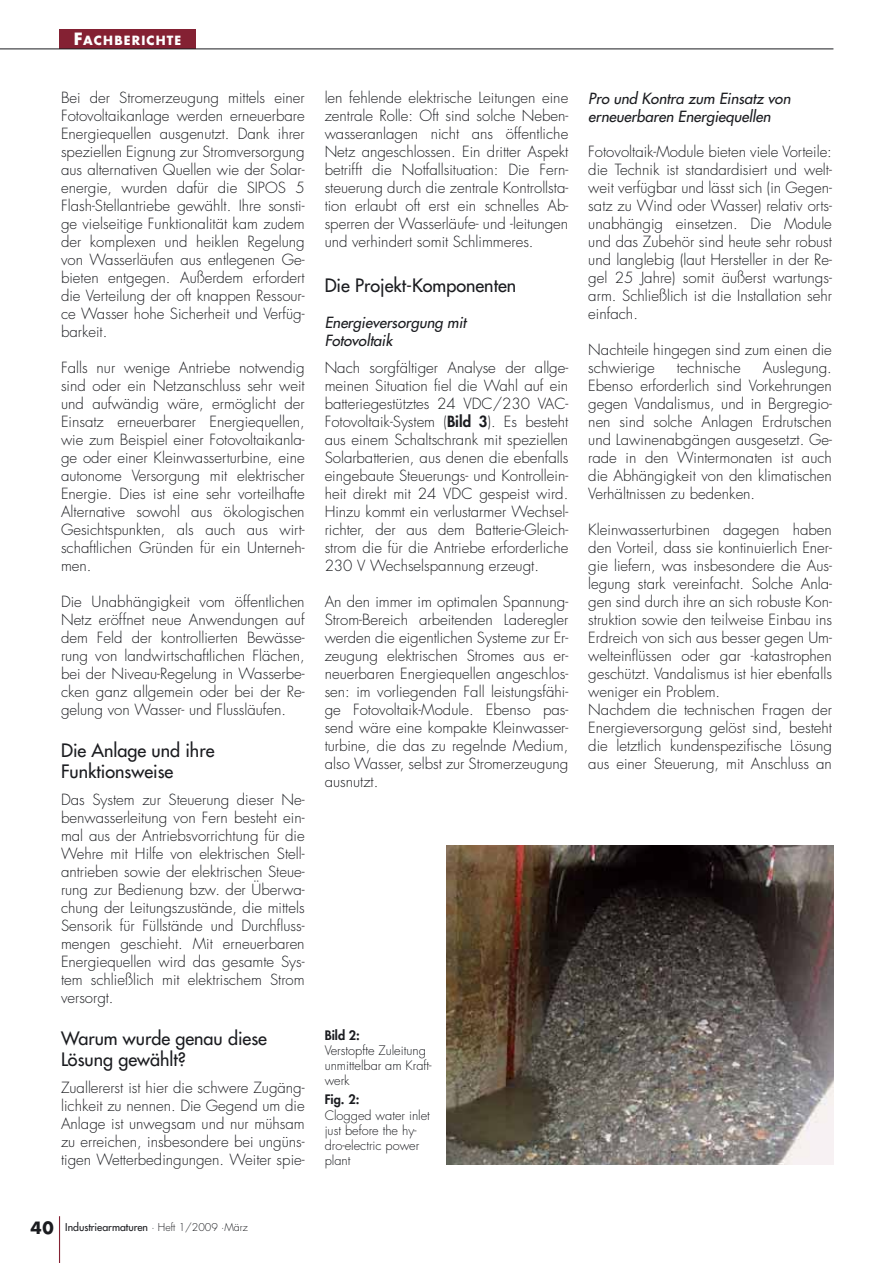
<style>
.page{position:relative;width:893px;height:1263px;background:#fff}
.page>*{position:absolute;margin:0;border:0;box-sizing:border-box;transform-origin:0 0}
.t1{font:18px/21px "Futura";color:#1b1c20}
.t2{font:300 15px/18px "Futura";color:#1b1c20;text-align:justify}
.t3{font:italic 15px/18px "Futura";color:#1b1c20}
.t4{font:300 12.75px/15px "Futura";color:#1b1c20}
.t5{font:800 12.75px "Futura";color:#1b1c20}
.t6{font:700 12.3px "Futura";letter-spacing:.09em;color:#fff}
.t7{font:10.5px "Futura";color:#1b1c20}
.s1{font-size:16.5px}
.s2{font-weight:800}
.s3{font-weight:700;font-size:16.5px}
.s4{font-weight:300}
</style>
<div class="page">
<hr style="left:59px;top:1216px;width:1px;height:47px;background:#842133">
<div style="left:60px;top:30px;width:136px;height:19px;background:#842133"></div>
<hr style="left:0;top:49px;width:833px;height:1px;background:#1b1c20">
<img style="left:446px;top:846px;width:387px;height:318px">
<p class="t6" style="left:74px;top:35px;width:109px"><span class="s1">F</span>ACHBERICHTE</p>
<p class="t2" style="left:61px;top:90px;width:245px">Bei der Stromerzeugung mittels einer Fotovoltaikanlage werden erneuerbare Energiequellen ausgenutzt. Dank ihrer speziellen Eignung zur Stromversorgung aus alternativen Quellen wie der Solar&shy;energie, wurden dafür die SIPOS 5<br>Flash-Stellantriebe gewählt. Ihre sonsti&shy;ge vielseitige Funktionalität kam zudem der komplexen und heiklen Regelung von Wasserläufen aus entlegenen Ge&shy;bieten entgegen. Außerdem erfordert die Verteilung der oft knappen Ressour&shy;ce Wasser hohe Sicherheit und Verfüg&shy;barkeit.</p>
<p class="t2" style="left:61px;top:360px;width:245px">Falls nur wenige Antriebe notwendig sind oder ein Netzanschluss sehr weit und aufwändig wäre, ermöglicht der Einsatz erneuerbarer Energiequellen, wie zum Beispiel einer Fotovoltaikanla&shy;ge oder einer Kleinwasserturbine, eine autonome Versorgung mit elektrischer Energie. Dies ist eine sehr vorteilhafte Alternative sowohl aus ökologischen Gesichtspunkten, als auch aus wirt&shy;schaftlichen Gründen für ein Unterneh&shy;men.</p>
<p class="t2" style="left:61px;top:594px;width:245px">Die Unabhängigkeit vom öffentlichen Netz eröffnet neue Anwendungen auf dem Feld der kontrollierten Bewässe&shy;rung von landwirtschaftlichen Flächen, bei der Niveau-Regelung in Wasserbe&shy;cken ganz allgemein oder bei der Re&shy;gelung von Wasser- und Flussläufen.</p>
<p class="t1" style="left:61px;top:741px;width:155px">Die Anlage und ihre<br>Funktionsweise</p>
<p class="t2" style="left:61px;top:792px;width:245px">Das System zur Steuerung dieser Ne&shy;benwasserleitung von Fern besteht ein&shy;mal aus der Antriebsvorrichtung für die Wehre mit Hilfe von elektrischen Stell&shy;antrieben sowie der elektrischen Steue&shy;rung zur Bedienung bzw. der Überwa&shy;chung der Leitungszustände, die mittels Sensorik für Füllstände und Durchfluss&shy;mengen geschieht. Mit erneuerbaren Energiequellen wird das gesamte Sys&shy;tem schließlich mit elektrischem Strom versorgt.</p>
<p class="t1" style="left:61px;top:1029px;width:208px">Warum wurde genau diese<br>Lösung gewählt?</p>
<p class="t2" style="left:61px;top:1080px;width:245px">Zuallererst ist hier die schwere Zugäng&shy;lichkeit zu nennen. Die Gegend um die Anlage ist unwegsam und nur mühsam zu erreichen, insbesondere bei ungüns&shy;tigen Wetterbedingungen. Weiter spie-</p>
<p class="t2" style="left:325px;top:90px;width:245px">len fehlende elektrische Leitungen eine zentrale Rolle: Oft sind solche Neben&shy;wasseranlagen nicht ans öffentliche Netz angeschlossen. Ein dritter Aspekt betrifft die Notfallsituation: Die Fern&shy;steuerung durch die zentrale Kontrollsta&shy;tion erlaubt oft erst ein schnelles Ab&shy;sperren der Wasserläufe- und -leitungen und verhindert somit Schlimmeres.</p>
<p class="t1" style="left:325px;top:276px;width:193px">Die Projekt-Komponenten</p>
<p class="t3" style="left:325px;top:315px;width:146px">Energieversorgung mit<br>Fotovoltaik</p>
<p class="t2" style="left:325px;top:360px;width:245px">Nach sorgfältiger Analyse der allge&shy;meinen Situation fiel die Wahl auf ein batteriegestütztes 24 VDC/230 VAC-Fotovoltaik-System (<span class="s2">Bild 3</span>). Es besteht aus einem Schaltschrank mit speziellen Solarbatterien, aus denen die ebenfalls eingebaute Steuerungs- und Kontrollein&shy;heit direkt mit 24 VDC gespeist wird.<br>Hinzu kommt ein verlustarmer Wechsel&shy;richter, der aus dem Batterie-Gleich&shy;strom die für die Antriebe erforderliche 230 V Wechselspannung erzeugt.</p>
<p class="t2" style="left:325px;top:594px;width:245px">An den immer im optimalen Spannung-Strom-Bereich arbeitenden Laderegler werden die eigentlichen Systeme zur Er&shy;zeugung elektrischen Stromes aus er&shy;neuerbaren Energiequellen angeschlos&shy;sen: im vorliegenden Fall leistungsfähi&shy;ge Fotovoltaik-Module. Ebenso pas&shy;send wäre eine kompakte Kleinwasser&shy;turbine, die das zu regelnde Medium, also Wasser, selbst zur Stromerzeugung ausnutzt.</p>
<p class="t5" style="left:325px;top:1029px;width:37px">Bild 2:</p>
<p class="t4" style="left:325px;top:1044px;width:109px">Verstopfte Zuleitung unmittelbar am Kraft&shy;werk</p>
<p class="t5" style="left:325px;top:1094px;width:36px">Fig. 2:</p>
<p class="t4" style="left:325px;top:1108px;width:107px">Clogged water inlet just before the hy&shy;dro-electric power plant</p>
<p class="t3" style="left:588px;top:90px;width:206px">Pro und Kontra zum Einsatz von erneuerbaren Energiequellen</p>
<p class="t2" style="left:588px;top:144px;width:245px">Fotovoltaik-Module bieten viele Vorteile: die Technik ist standardisiert und welt&shy;weit verfügbar und lässt sich (in Gegen&shy;satz zu Wind oder Wasser) relativ orts&shy;unabhängig einsetzen. Die Module und das Zubehör sind heute sehr robust und langlebig (laut Hersteller in der Re&shy;gel 25 Jahre) somit äußerst wartungs&shy;arm. Schließlich ist die Installation sehr einfach.</p>
<p class="t2" style="left:588px;top:342px;width:245px">Nachteile hingegen sind zum einen die schwierige</p>
<p class="t2" style="left:588px;top:360px;width:245px;text-indent:175px">Auslegung.<br>Ebenso erforderlich sind Vorkehrungen gegen Vandalismus, und in Bergregio&shy;nen sind solche Anlagen Erdrutschen und Lawinenabgängen ausgesetzt. Ge&shy;rade in den Wintermonaten ist auch die Abhängigkeit von den klimatischen Verhältnissen zu bedenken.</p>
<p class="t2" style="left:588px;top:522px;width:245px;text-align:left">Kleinwasserturbinen dagegen haben den Vorteil, dass sie kontinuierlich Ener&shy;gie liefern, was insbesondere die Aus&shy;legung stark vereinfacht. Solche Anla&shy;gen sind durch ihre an sich robuste Kon&shy;struktion sowie den teilweise Einbau ins Erdreich von sich aus besser gegen Um&shy;welteinflüssen oder gar -katastrophen geschützt. Vandalismus ist hier ebenfalls weniger ein Problem.<br>Nachdem die technischen Fragen der Energieversorgung gelöst sind, besteht die letztlich kundenspezifische Lösung aus einer Steuerung, mit Anschluss an</p>
<p class="t2" style="left:677px;top:360px;width:65px">technische</p>
<p class="t7" style="left:31px;top:1222px;width:219px"><span class="s3">40</span> Industriearmaturen <span class="s4">· Heft 1/2009 ·März</span></p>
</div>
